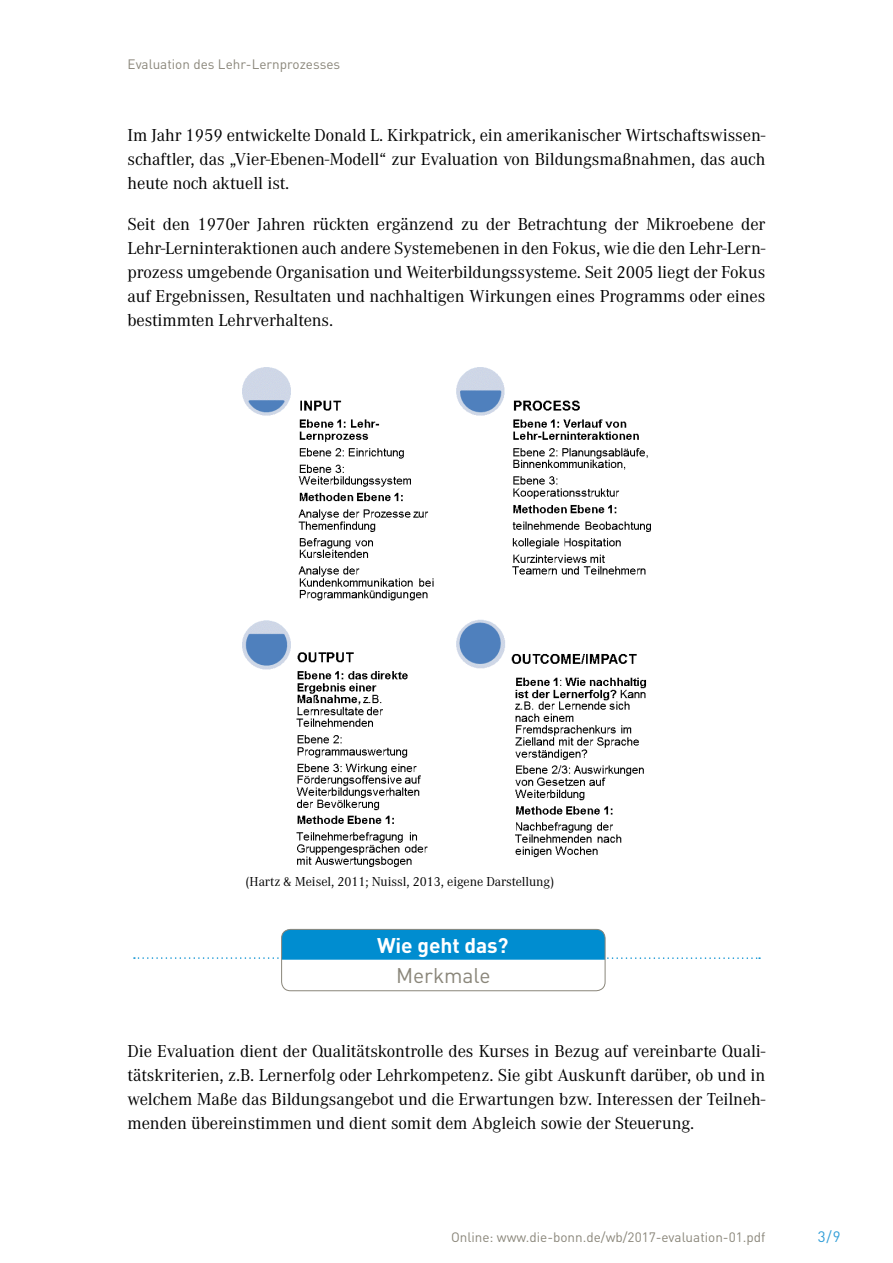
<style>
.page{position:relative;width:893px;height:1263px;background:#fff}
.page>*{position:absolute;margin:0;border:0;box-sizing:border-box;transform-origin:0 0}
.t1{font:700 21px "DIN Pro";letter-spacing:-.005em;color:#fff}
.t2{font:21px "DIN Pro";letter-spacing:-.005em;color:#8a867a}
.t3{font:18px/24px "Corporate A";letter-spacing:-.005em;color:#000;text-align:justify}
.t4{font:15px "DIN Pro";color:#309dd7}
.t5{font:13.5px "DIN Pro";color:#8a867a}
.t6{font:13.5px "Corporate A";letter-spacing:-.005em;color:#000}
</style>
<div class="page">
<img style="left:242px;top:368px;width:409px;height:498px">
<div style="left:281px;top:929px;width:324px;height:62px;border:1px solid #8a867a;border-radius:9px"></div>
<svg style="left:134px;top:929px;width:626px;height:31px"></svg>
<p class="t5" style="left:128px;top:53px;width:214px">Evaluation des Lehr-Lernprozesses</p>
<p class="t3" style="left:128px;top:123px;width:639px">Im Jahr 1959 entwickelte Donald L. Kirkpatrick, ein amerikanischer Wirtschaftswissen&shy;schaftler, das „Vier-Ebenen-Modell“ zur Evaluation von Bildungsmaßnahmen, das auch heute noch aktuell ist.</p>
<p class="t3" style="left:128px;top:212px;width:639px">Seit den 1970er Jahren rückten ergänzend zu der Betrachtung der Mikroebene der Lehr-Lerninteraktionen auch andere Systemebenen in den Fokus, wie die den Lehr-Lern&shy;prozess umgebende Organisation und Weiterbildungssysteme. Seit 2005 liegt der Fokus auf Ergebnissen, Resultaten und nachhaltigen Wirkungen eines Programms oder eines bestimmten Lehrverhaltens.</p>
<p class="t6" style="left:245px;top:874px;width:310px">(Hartz &amp; Meisel, 2011; Nuissl, 2013, eigene Darstellung)</p>
<p class="t1" style="left:377px;top:927px;width:133px">Wie geht das?</p>
<p class="t2" style="left:396px;top:959px;width:96px">Merkmale</p>
<p class="t3" style="left:128px;top:1040px;width:639px">Die Evaluation dient der Qualitätskontrolle des Kurses in Bezug auf vereinbarte Quali&shy;tätskriterien, z.B. Lernerfolg oder Lehrkompetenz. Sie gibt Auskunft darüber, ob und in welchem Maße das Bildungsangebot und die Erwartungen bzw. Interessen der Teilneh&shy;menden übereinstimmen und dient somit dem Abgleich sowie der Steuerung.</p>
<p class="t5" style="left:451px;top:1227px;width:316px">Online: www.die-bonn.de/wb/2017-evaluation-01.pdf</p>
<p class="t4" style="left:818px;top:1225px;width:24px">3/9</p>
</div>
